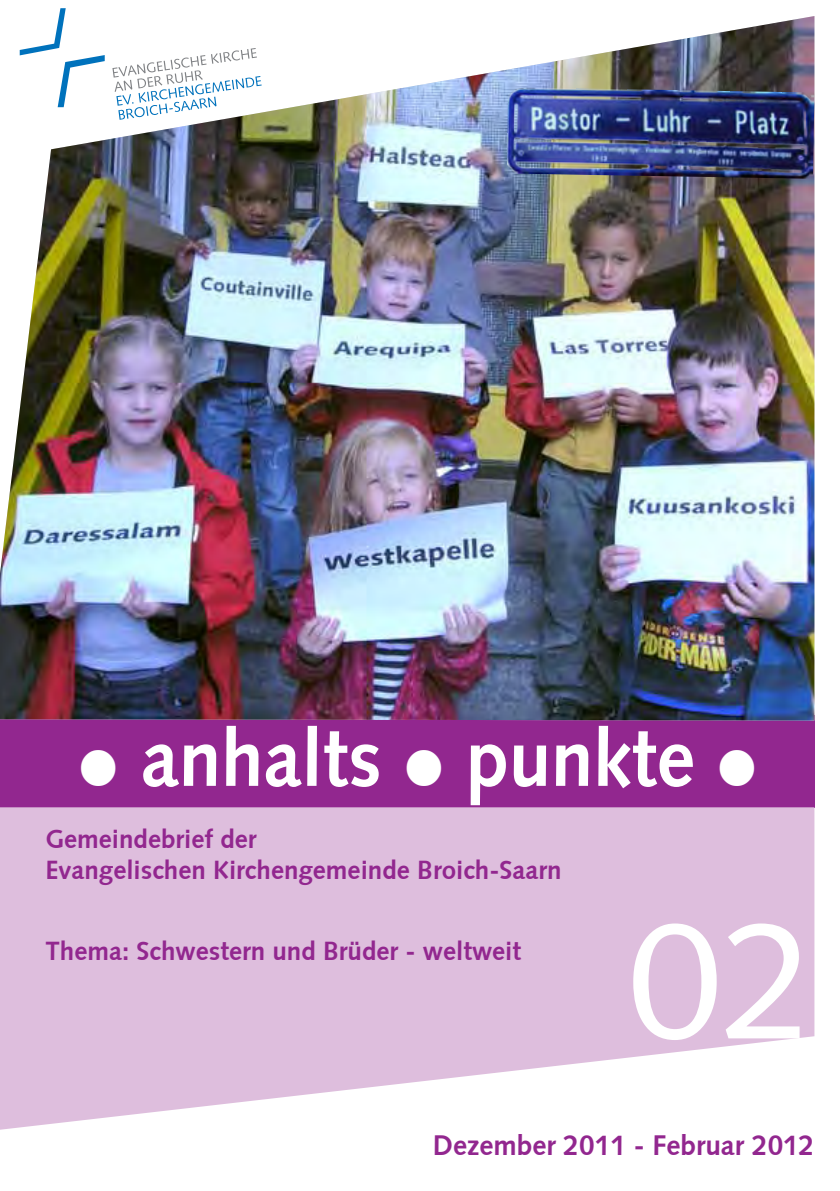
<style>
.page{position:relative;width:840px;height:1191px;background:#fff}
.page>*{position:absolute;margin:0;border:0;box-sizing:border-box;transform-origin:0 0}
.t1{font:166px "Syntax";color:#fff}
.t2{font:700 80px "Syntax";color:#fff;scale:.95 1}
.t3{font:700 28px "Syntax";color:#92278f}
.t4{font:700 26px/31.2px "Syntax";color:#92278f}
.t5{font:18px "Syntax";color:#92278f}
</style>
<div class="page">
<div style="left:0;top:715px;width:814px;height:93px;background:#92278f"></div>
<img style="left:0;top:16px;width:814px;height:704px">
<svg style="left:0;top:807px;width:814px;height:322px;background:#e2c7e1"></svg>
<svg style="left:20px;top:8px;width:85px;height:99px"></svg>
<svg style="left:112px;top:48px;width:149px;height:72px"></svg>
<img style="left:506px;top:87px;width:308px;height:92px">
<h2 class="t2" style="left:141px;top:712px;width:584px">anhalts punkte</h2>
<p class="t4" style="left:45px;top:823px;width:517px">Gemeindebrief der<br>Evangelischen Kirchengemeinde Broich-Saarn</p>
<p class="t4" style="left:45px;top:935px;width:477px">Thema: Schwestern und Brüder - weltweit</p>
<h1 class="t1" style="left:628px;top:882px;width:186px">02</h1>
<p class="t3" style="left:432px;top:1129px;width:383px">Dezember 2011 - Februar 2012</p>
<p class="t5" style="left:734px;top:1141px;width:12px">1</p>
</div>
